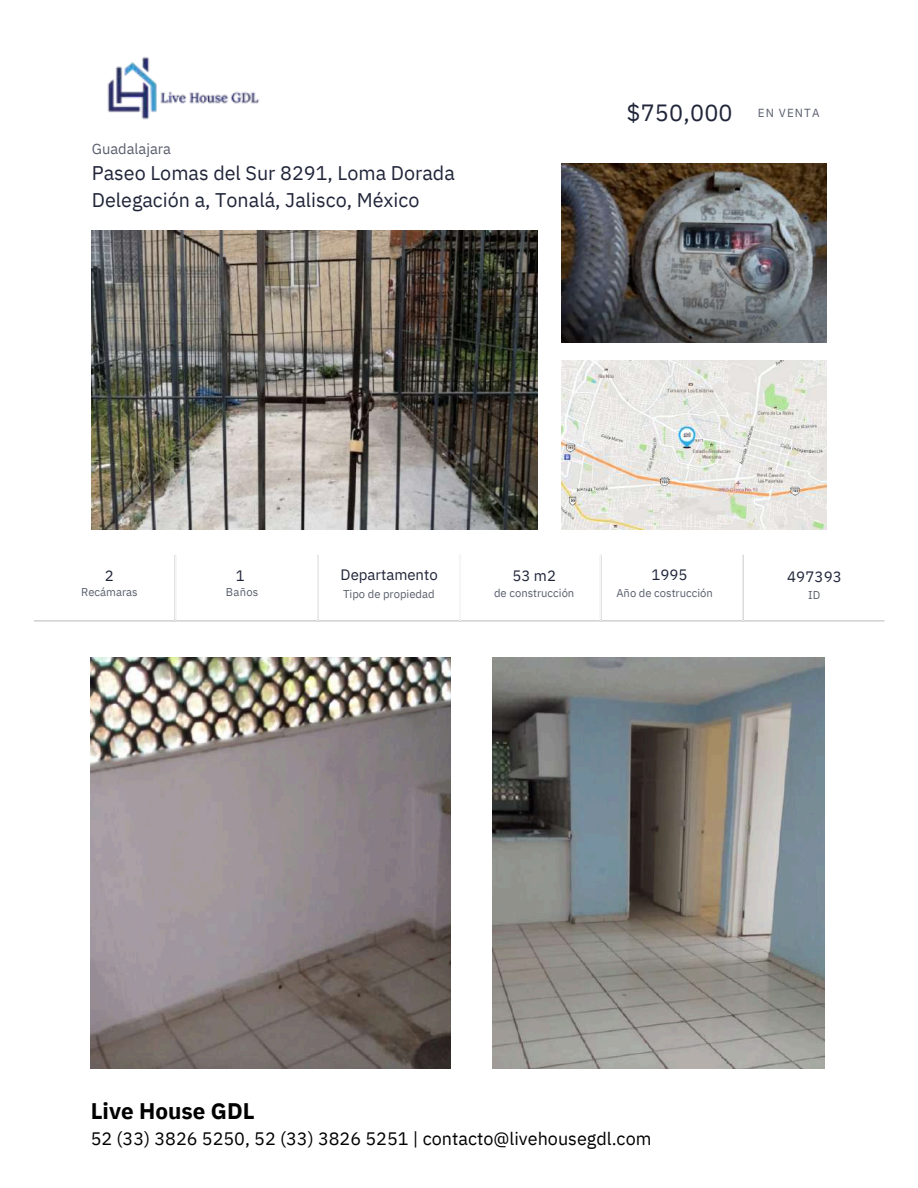
<style>
.page{position:relative;width:918px;height:1188px;background:#fff}
.page>*{position:absolute;margin:0;border:0;box-sizing:border-box;transform-origin:0 0}
.t1{font:23.4px "IBM Plex Sans";letter-spacing:.01em;color:#202539}
.t2{font:700 22.5px "IBM Plex Sans";color:#000}
.t3{font:19.8px/27px "IBM Plex Sans";color:#202539}
.t4{font:18px "IBM Plex Sans";color:#000}
.t5{font:15px "IBM Plex Sans";color:#202539}
.t6{font:14.7px "IBM Plex Sans";color:#595e6c}
.t7{font:11.25px "IBM Plex Sans";color:#595e6c}
</style>
<div class="page">
<img style="left:34px;top:554px;width:851px;height:68px">
<img style="left:92px;top:230px;width:445px;height:300px">
<img style="left:562px;top:360px;width:264px;height:170px">
<img style="left:91px;top:658px;width:360px;height:410px">
<img style="left:562px;top:163px;width:264px;height:179px">
<img style="left:493px;top:658px;width:332px;height:410px">
<img style="left:107px;top:57px;width:153px;height:63px">
<p class="t6" style="left:92px;top:139px;width:81px">Guadalajara</p>
<p class="t3" style="left:92px;top:159px;width:365px">Paseo Lomas del Sur 8291, Loma Dorada<br>Delegación a, Tonalá, Jalisco, México</p>
<p class="t1" style="left:626px;top:97px;width:195px">$750,000 <sup>EN</sup> <sup>VENTA</sup></p>
<p class="t5" style="left:105px;top:566px;width:11px">2</p>
<p class="t7" style="left:81px;top:585px;width:58px">Recámaras</p>
<p class="t5" style="left:236px;top:566px;width:11px">1</p>
<p class="t7" style="left:226px;top:585px;width:34px">Baños</p>
<p class="t5" style="left:651px;top:564px;width:37px">1995</p>
<p class="t5" style="left:341px;top:564px;width:99px">Departamento</p>
<p class="t7" style="left:343px;top:586px;width:93px">Tipo de propiedad</p>
<p class="t7" style="left:616px;top:586px;width:98px">Año de costrucción</p>
<p class="t5" style="left:512px;top:566px;width:45px">53 m2</p>
<p class="t7" style="left:494px;top:586px;width:82px">de construcción</p>
<p class="t5" style="left:787px;top:566px;width:56px">497393</p>
<p class="t7" style="left:808px;top:587px;width:14px">ID</p>
<p class="t2" style="left:91px;top:1096px;width:165px">Live House GDL</p>
<p class="t4" style="left:91px;top:1127px;width:562px">52 (33) 3826 5250, 52 (33) 3826 5251 | contacto@livehousegdl.com</p>
</div>
